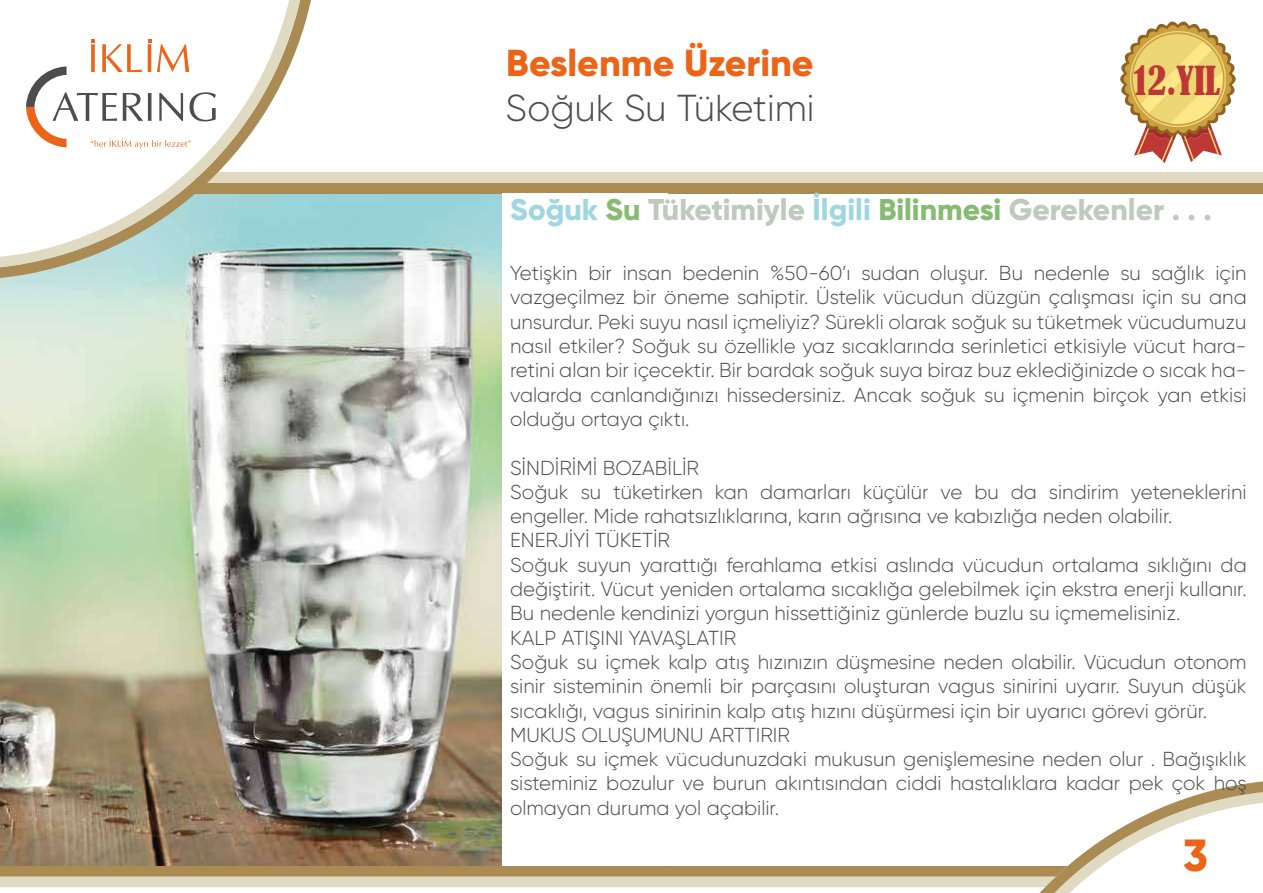
<style>
.page{position:relative;width:1263px;height:893px;background:#fff}
.page>*{position:absolute;margin:0;border:0;box-sizing:border-box;transform-origin:0 0}
.t1{font:800 45px "Gilroy";color:#eb6417}
.t2{font:800 37.5px "Gilroy";color:#eb6417}
.t3{font:300 37.5px "Gilroy";color:#4e4d4e}
.t4{font:condensed 37.5px "Bernard";color:#bd3835}
.t5{font:800 30px "Gilroy";color:#becabb}
.t6{font:300 20.25px/24.3px "Gilroy";color:#4e4d4e;text-align:justify}
.s1{color:#a0d6df}
.s2{color:#85bb72}
</style>
<div class="page">
<img style="left:0;top:194px;width:502px;height:587px">
<div style="left:191px;top:172px;width:1072px;height:11px;background:#e0dac2"></div>
<div style="left:191px;top:183px;width:1072px;height:11px;background:#ab8b54"></div>
<svg style="left:0;top:0;width:311px;height:278px"></svg>
<svg style="left:0;top:0;width:300px;height:267px"></svg>
<svg style="left:0;top:781px;width:1263px;height:112px"></svg>
<svg style="left:0;top:39px;width:251px;height:218px"></svg>
<div style="left:502px;top:194px;width:166px;height:672px;background:#fff"></div>
<svg style="left:1120px;top:21px;width:116px;height:142px"></svg>
<h2 class="t2" style="left:506px;top:39px;width:309px">Beslenme Üzerine</h2>
<h2 class="t3" style="left:505px;top:85px;width:310px">Soğuk Su Tüketimi</h2>
<h2 class="t4" style="left:1134px;top:58px;width:88px">12.YIL</h2>
<h3 class="t5" style="left:510px;top:190px;width:703px"><span class="s1">Soğuk</span> <span class="s2">Su</span> Tüketimiyle <span class="s1">İlgili</span> <span class="s2">Bilinmesi</span> Gerekenler . . .</h3>
<p class="t6" style="left:510px;top:261px;width:738px">Yetişkin bir insan bedenin %50-60’ı sudan oluşur. Bu nedenle su sağlık için vazgeçilmez bir öneme sahiptir. Üstelik vücudun düzgün çalışması için su ana unsurdur. Peki suyu nasıl içmeliyiz? Sürekli olarak soğuk su tüketmek vücudumuzu nasıl etkiler? Soğuk su özellikle yaz sıcaklarında serinletici etkisiyle vücut hara&shy;retini alan bir içecektir. Bir bardak soğuk suya biraz buz eklediğinizde o sıcak ha&shy;valarda canlandığınızı hissedersiniz. Ancak soğuk su içmenin birçok yan etkisi olduğu ortaya çıktı.</p>
<p class="t6" style="left:510px;top:455px;width:738px;text-align:left">SİNDİRİMİ BOZABİLİR<br>Soğuk su tüketirken kan damarları küçülür ve bu da sindirim yeteneklerini engeller. Mide rahatsızlıklarına, karın ağrısına ve kabızlığa neden olabilir.<br>ENERJİYİ TÜKETİR<br>Soğuk suyun yarattığı ferahlama etkisi aslında vücudun ortalama sıklığını da değiştirit. Vücut yeniden ortalama sıcaklığa gelebilmek için ekstra enerji kullanır.<br>Bu nedenle kendinizi yorgun hissettiğiniz günlerde buzlu su içmemelisiniz.<br>KALP ATIŞINI YAVAŞLATIR<br>Soğuk su içmek kalp atış hızınızın düşmesine neden olabilir. Vücudun otonom sinir sisteminin önemli bir parçasını oluşturan vagus sinirini uyarır. Suyun düşük sıcaklığı, vagus sinirinin kalp atış hızını düşürmesi için bir uyarıcı görevi görür.<br>MUKUS OLUŞUMUNU ARTTIRIR<br>Soğuk su içmek vücudunuzdaki mukusun genişlemesine neden olur . Bağışıklık sisteminiz bozulur ve burun akıntısından ciddi hastalıklara kadar pek çok hoş olmayan duruma yol açabilir.</p>
<h1 class="t1" style="left:1183px;top:827px;width:26px">3</h1>
</div>
